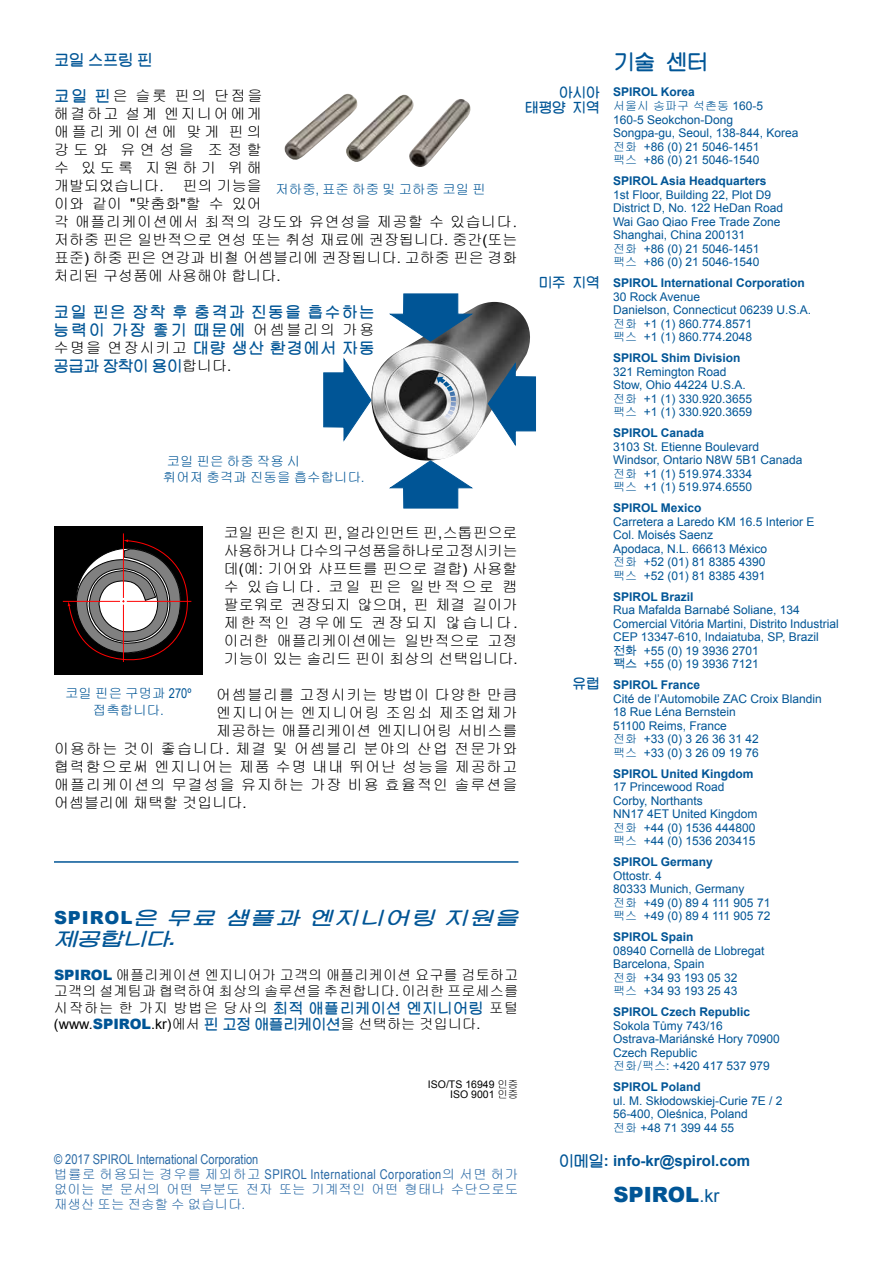
<style>
.page{position:relative;width:893px;height:1263px;background:#fff}
.page>*{position:absolute;margin:0;border:0;box-sizing:border-box;transform-origin:0 0}
.t1{font:900 21px "Arial";color:#005596}
.t2{font:21px "Tae Gulim";color:#005596}
.t3{font:italic 18px/21.6px "Tae Gulim";color:#005596;scale:1.3 1}
.t4{font:15px/18px "Gulim";color:#000}
.t5{font:15px/18px "Gulim";letter-spacing:.035em;color:#000;text-align:justify}
.t6{font:15px/18px "Tae Gulim";letter-spacing:.14em;color:#005596;text-align:justify}
.t7{font:15px "Gulim";letter-spacing:.075em;color:#000}
.t8{font:15px "Gulim";letter-spacing:.06em;color:#000}
.t9{font:15px "Gulim";letter-spacing:.07em;color:#000}
.t10{font:700 15px "Arial";color:#005596}
.t11{font:15px "Gulim";letter-spacing:.065em;color:#000}
.t12{font:14.25px/16.5px "Gulim";color:#000;text-align:justify}
.t13{font:13.5px/15px "Arial Narrow";color:#2a6aa6}
.t14{font:13.5px/16.2px "Gulim";color:#005596;text-align:center}
.t15{font:13.5px/15px "Gulim";color:#2a6aa6}
.t16{font:13.5px/15px "Tae Gulim";color:#005596;text-align:right}
.t17{font:12px/13.5px "Arial";color:#005596}
.t18{font:700 12px "Arial";color:#005596}
.t19{font:12px "Gulim";color:#005596}
.t20{font:10.5px/10.1px "Arial";color:#000;text-align:right}
.s1{font-family:"Tae Gulim";color:#005596}
.s2{font-family:"Arial"}
.s3{font-family:"Gulim";color:#000}
.s4{font-family:"Arial";color:#000}
.s5{font-family:"Arial Narrow"}
.s6{font-family:"Arial";font-weight:900;font-style:normal}
.s7{font-family:"Arial";font-weight:700}
.s8{font-family:"Arial";font-weight:900;color:#005596}
.s9{font-family:"Gulim"}
.s10{font-family:"Arial Unicode MS"}
.s11{font-family:"Tae Gulim";font-weight:400}
.s12{font-weight:400;font-size:18px}
</style>
<div class="page">
<div style="left:54px;top:526px;width:148px;height:149px;background:#000"></div>
<svg style="left:63px;top:533px;width:128px;height:129px"></svg>
<img style="left:284px;top:94px;width:187px;height:73px">
<hr style="left:54px;top:861px;width:464px;height:2px;background:#005596">
<img style="left:371px;top:302px;width:159px;height:159px">
<svg style="left:488px;top:363px;width:48px;height:82px"></svg>
<svg style="left:390px;top:294px;width:82px;height:47px"></svg>
<svg style="left:324px;top:358px;width:47px;height:83px"></svg>
<svg style="left:390px;top:461px;width:82px;height:47px"></svg>
<svg style="left:437px;top:377px;width:19px;height:43px"></svg>
<p class="t6" style="left:54px;top:50px;width:100px">코일 스프링 핀</p>
<p class="t4" style="left:54px;top:87px;width:465px"><span class="s1">코일 핀</span>은 슬롯 핀의 단점을<br>해결하고 설계 엔지니어에게<br>애플리케이션에 맞게 핀의<br>강도와 유연성을 조정할<br>수 있도록 지원하기 위해<br>개발되었습니다. 핀의 기능을<br>이와 같이 <span class="s2">"</span>맞춤화<span class="s2">"</span>할 수 있어<br>각 애플리케이션에서 최적의 강도와 유연성을 제공할 수 있습니다. 저하중 핀은 일반적으로 연성 또는 취성 재료에 권장됩니다<span class="s2">.</span> 중간<span class="s2">(</span>또는 표준<span class="s2">)</span> 하중 핀은 연강과 비철 어셈블리에 권장됩니다<span class="s2">.</span> 고하중 핀은 경화 처리된 구성품에 사용해야 합니다<span class="s2">.</span></p>
<p class="t6" style="left:54px;top:302px;width:322px">코일 핀은 장착 후 충격과 진동을 흡수하는 능력이 가장 좋기 때문에 <span class="s3">어셈블리의 가용 수명을 연장시키고</span> 대량 생산 환경에서 자동 공급과 장착이 용이<span class="s3">합니다</span><span class="s4">.</span></p>
<p class="t14" style="left:275px;top:181px;width:212px">저하중<span class="s5">,</span> 표준 하중 및 고하중 코일 핀</p>
<p class="t16" style="left:525px;top:84px;width:76px">아시아 태평양 지역</p>
<p class="t16" style="left:539px;top:275px;width:62px">미주 지역</p>
<p class="t14" style="left:163px;top:453px;width:203px;text-align:left">코일 핀은 하중 작용 시<br>휘어져 충격과 진동을 흡수합니다<span class="s5">.</span></p>
<p class="t5" style="left:224px;top:524px;width:295px">코일 핀은 힌지 핀<span class="s2">,</span> 얼라인먼트 핀<span class="s2">,</span> 스톱핀으로 사용하거나 다수의구성품을하나로고정시키는 데<span class="s2">(</span>예<span class="s2">:</span> 기어와 샤프트를 핀으로 결합<span class="s2">)</span> 사용할 수 있습니다<span class="s2">.</span> 코일 핀은 일반적으로 캠 팔로워로 권장되지 않으며<span class="s2">,</span> 핀 체결 길이가 제한적인 경우에도 권장되지 않습니다<span class="s2">. </span>이러한 애플리케이션에는 일반적으로 고정 기능이 있는 솔리드 핀이 최상의 선택입니다<span class="s2">.</span></p>
<p class="t5" style="left:216px;top:686px;width:303px">어셈블리를 고정시키는 방법이 다양한 만큼</p>
<p class="t11" style="left:216px;top:705px;width:303px">엔지니어는 엔지니어링 조임쇠 제조업체가</p>
<p class="t4" style="left:216px;top:722px;width:303px">제공하는 애플리케이션 엔지니어링 서비스를</p>
<p class="t7" style="left:54px;top:741px;width:465px">이용하는 것이 좋습니다<span class="s2">.</span> 체결 및 어셈블리 분야의 산업 전문가와</p>
<p class="t8" style="left:54px;top:759px;width:465px">협력함으로써 엔지니어는 제품 수명 내내 뛰어난 성능을 제공하고</p>
<p class="t9" style="left:54px;top:777px;width:465px">애플리케이션의 무결성을 유지하는 가장 비용 효율적인 솔루션을</p>
<p class="t4" style="left:54px;top:794px;width:194px">어셈블리에 채택할 것입니다<span class="s2">.</span></p>
<p class="t14" style="left:65px;top:685px;width:128px">코일 핀은 구멍과 <span class="s5">270º </span>접촉합니다<span class="s5">.</span></p>
<p class="t16" style="left:572px;top:676px;width:28px">유럽</p>
<h2 class="t3" style="left:54px;top:906px;width:363px"><span class="s6">SPIROL</span>은 무료 샘플과 엔지니어링 지원을 제공합니다<span class="s7">.</span></h2>
<p class="t12" style="left:54px;top:966px;width:466px"><span class="s8">SPIROL</span> 애플리케이션 엔지니어가 고객의 애플리케이션 요구를 검토하고 고객의 설계팀과 협력하여 최상의 솔루션을 추천합니다<span class="s2">.</span> 이러한 프로세스를 시작하는 한 가지 방법은 당사의 <span class="s1">최적 애플리케이션 엔지니어링</span> 포털 <span class="s2">(www.</span><span class="s8">SPIROL</span><span class="s2">.kr)</span>에서 <span class="s1">핀 고정 애플리케이션</span>을 선택하는 것입니다<span class="s2">.</span></p>
<p class="t20" style="left:428px;top:1079px;width:92px">ISO/TS 16949 <span class="s9">인증<br></span>ISO 9001 <span class="s9">인증</span></p>
<h1 class="t2" style="left:613px;top:51px;width:96px">기술 센터</h1>
<p class="t18" style="left:613px;top:84px;width:83px">SPIROL Korea</p>
<p class="t19" style="left:613px;top:100px;width:152px">서울시 송파구 석촌동 <span class="s2">160-5</span></p>
<p class="t17" style="left:613px;top:113px;width:187px">160-5 Seokchon-Dong<br>Songpa-gu, Seoul, 138-844, Korea <span class="s9">전화</span> +86 (0) 21 5046-1451<br><span class="s9">팩스</span> +86 (0) 21 5046-1540</p>
<p class="t18" style="left:613px;top:173px;width:155px">SPIROL Asia Headquarters</p>
<p class="t17" style="left:613px;top:188px;width:172px">1st Floor, Building 22, Plot D9<br>District D, No. 122 HeDan Road<br>Wai Gao Qiao Free Trade Zone<br>Shanghai, China 200131<br><span class="s9">전화</span> +86 (0) 21 5046-1451 <span class="s9">팩스</span> +86 (0) 21 5046-1540</p>
<p class="t18" style="left:613px;top:275px;width:193px">SPIROL International Corporation</p>
<p class="t17" style="left:613px;top:290px;width:200px">30 Rock Avenue<br>Danielson, Connecticut 06239 U.S.A. <span class="s9">전화</span> +1 (1) 860.774.8571<br><span class="s9">팩스</span> +1 (1) 860.774.2048</p>
<p class="t18" style="left:613px;top:350px;width:129px">SPIROL Shim Division</p>
<p class="t17" style="left:613px;top:365px;width:141px">321 Remington Road<br>Stow, Ohio 44224 U.S.A. <span class="s9">전화</span> +1 (1) 330.920.3655 <span class="s9">팩스</span> +1 (1) 330.920.3659</p>
<p class="t18" style="left:613px;top:425px;width:93px">SPIROL Canada</p>
<p class="t17" style="left:613px;top:440px;width:191px">3103 St. Etienne Boulevard<br>Windsor, Ontario N8W 5B1 Canada <span class="s9">전화</span> +1 (1) 519.974.3334<br><span class="s9">팩스</span> +1 (1) 519.974.6550</p>
<p class="t18" style="left:613px;top:500px;width:90px">SPIROL Mexico</p>
<p class="t17" style="left:613px;top:515px;width:203px">Carretera a Laredo KM 16.5 Interior E<br>Col. Moisés Saenz<br>Apodaca, N.L. 66613 México<br><span class="s9">전화</span> +52 (01) 81 8385 4390<br><span class="s9">팩스</span> +52 (01) 81 8385 4391</p>
<p class="t18" style="left:613px;top:588px;width:82px">SPIROL Brazil</p>
<p class="t17" style="left:613px;top:603px;width:227px">Rua Mafalda Barnabé Soliane, 134<br>Comercial Vitória Martini, Distrito Industrial<br>CEP 13347-610, Indaiatuba, SP, Brazil <span class="s10">전화</span> +55 (0) 19 3936 2701<br><span class="s10">팩스</span> +55 (0) 19 3936 7121</p>
<p class="t18" style="left:613px;top:677px;width:89px">SPIROL France</p>
<p class="t17" style="left:613px;top:692px;width:210px">Cité de l’Automobile ZAC Croix Blandin<br>18 Rue Léna Bernstein<br>51100 Reims, France<br><span class="s9">전화</span> +33 (0) 3 26 36 31 42<br><span class="s9">팩스</span> +33 (0) 3 26 09 19 76</p>
<p class="t18" style="left:613px;top:765px;width:142px">SPIROL United Kingdom</p>
<p class="t17" style="left:613px;top:780px;width:146px">17 Princewood Road<br>Corby, Northants<br>NN17 4ET United Kingdom <span class="s9">전화</span> +44 (0) 1536 444800 <span class="s9">팩스</span> +44 (0) 1536 203415</p>
<p class="t18" style="left:613px;top:854px;width:101px">SPIROL Germany</p>
<p class="t17" style="left:613px;top:869px;width:159px">Ottostr. 4<br>80333 Munich, Germany <span class="s9">전화</span> +49 (0) 89 4 111 905 71 <span class="s9">팩스</span> +49 (0) 89 4 111 905 72</p>
<p class="t18" style="left:613px;top:929px;width:82px">SPIROL Spain</p>
<p class="t17" style="left:613px;top:944px;width:153px">08940 Cornellà de Llobregat<br>Barcelona, Spain<br><span class="s9">전화</span> +34 93 193 05 32 <span class="s9">팩스</span> +34 93 193 25 43</p>
<p class="t18" style="left:613px;top:1004px;width:139px">SPIROL Czech Republic</p>
<p class="t17" style="left:613px;top:1019px;width:168px">Sokola Tůmy 743/16<br>Ostrava-Mariánské Hory 70900<br>Czech Republic<br><span class="s9">전화/팩스</span>: +420 417 537 979</p>
<p class="t18" style="left:613px;top:1079px;width:89px">SPIROL Poland</p>
<p class="t17" style="left:613px;top:1094px;width:171px">ul. M. Skłodowskiej-Curie 7E / 2<br>56-400, Oleśnica, Poland<br><span class="s9">전화</span> +48 71 399 44 55</p>
<p class="t13" style="left:54px;top:1151px;width:466px">© 2017 SPIROL International Corporation<br><span class="s9">법률로 허용되는 경우를 제외하고</span> SPIROL International Corporation<span class="s9">의 서면 허가</span></p>
<p class="t15" style="left:54px;top:1182px;width:466px">없이는 본 문서의 어떤 부분도 전자 또는 기계적인 어떤 형태나 수단으로도 재생산 또는 전송할 수 없습니다<span class="s5">.</span></p>
<p class="t10" style="left:559px;top:1150px;width:193px"><span class="s11">이메일</span>: info-kr@spirol.com</p>
<h1 class="t1" style="left:613px;top:1179px;width:107px">SPIROL<span class="s12">.kr</span></h1>
</div>
